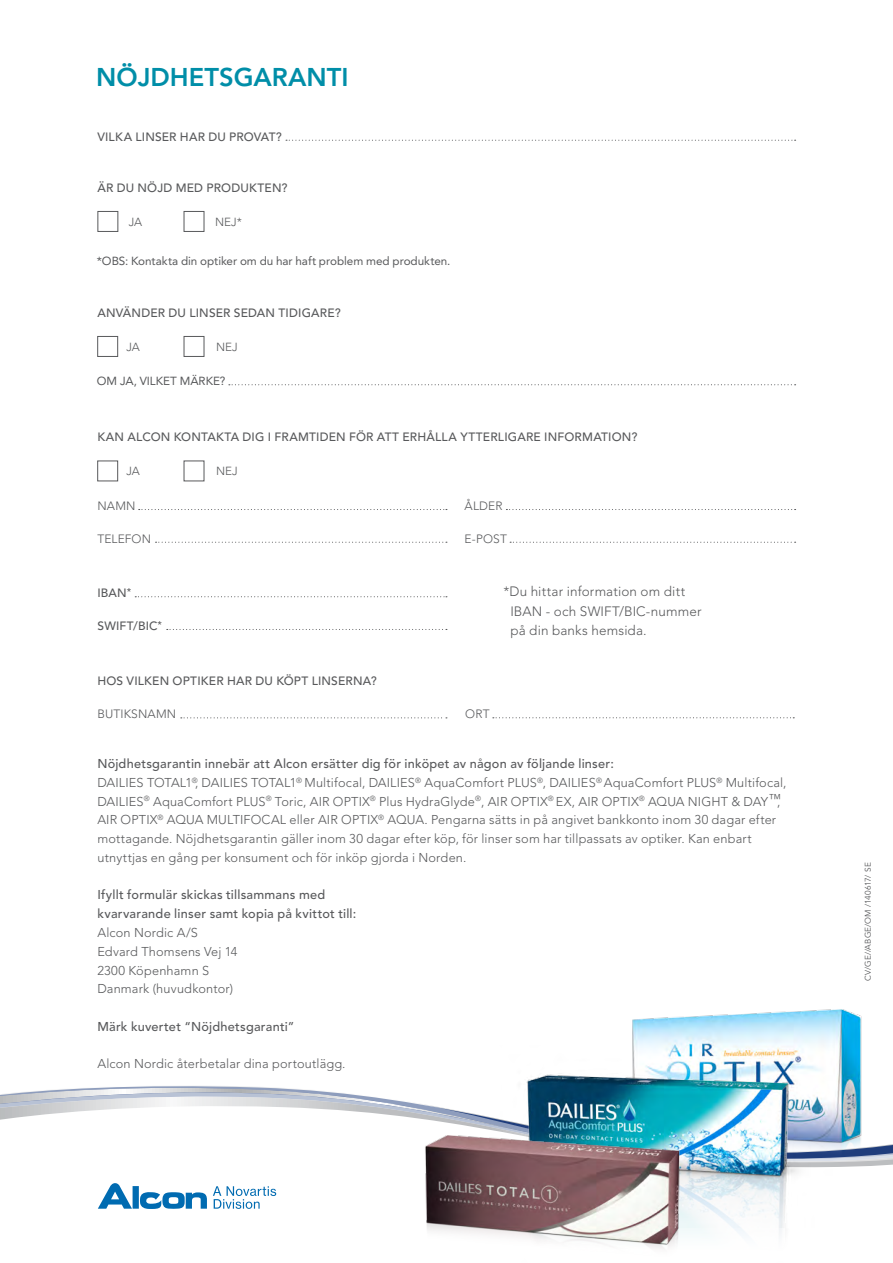
<style>
.page{position:relative;width:893px;height:1263px;background:#fff}
.page>*{position:absolute;margin:0;border:0;box-sizing:border-box;transform-origin:0 0}
.t1{font:800 25.5px "Avenir LT Std";color:#008ea8}
.t2{font:300 13.5px/19.5px "Avenir LT Std";letter-spacing:.01em;color:#58595b}
.t3{font:300 12.75px/18.8px "Avenir LT Std";letter-spacing:.015em;color:#58595b}
.t4{font:500 12.75px/18.8px "Avenir LT Std";letter-spacing:.015em;color:#58595b}
.t5{font:500 12px "Avenir LT Std";letter-spacing:.015em;color:#58595b}
.t6{font:300 12px "Avenir LT Std";letter-spacing:.015em;color:#58595b}
.t7{font:11.7px "Avenir LT Std";color:#58595b}
.t8{font:300 11.7px "Avenir LT Std";letter-spacing:-.01em;color:#58595b}
.t9{font:8.25px "Avenir LT Std";letter-spacing:.015em;color:#58595b}
.s1{font-weight:500}
</style>
<div class="page">
<svg style="left:286px;top:140px;width:510px;height:1px"></svg>
<svg style="left:139px;top:509px;width:308px;height:1px"></svg>
<svg style="left:135px;top:596px;width:312px;height:1px"></svg>
<svg style="left:493px;top:717px;width:301px;height:1px"></svg>
<svg style="left:181px;top:717px;width:266px;height:1px"></svg>
<svg style="left:167px;top:629px;width:280px;height:1px"></svg>
<svg style="left:156px;top:542px;width:291px;height:1px"></svg>
<svg style="left:506px;top:509px;width:290px;height:1px"></svg>
<svg style="left:510px;top:542px;width:286px;height:1px"></svg>
<svg style="left:229px;top:384px;width:567px;height:1px"></svg>
<div style="left:98px;top:211px;width:20px;height:21px;border:1px solid #58595b"></div>
<div style="left:97px;top:336px;width:21px;height:21px;border:1px solid #58595b"></div>
<div style="left:97px;top:461px;width:21px;height:20px;border:1px solid #58595b"></div>
<div style="left:184px;top:211px;width:20px;height:21px;border:1px solid #58595b"></div>
<div style="left:184px;top:336px;width:20px;height:21px;border:1px solid #58595b"></div>
<svg style="left:0;top:1086px;width:893px;height:76px"></svg>
<svg style="left:98px;top:1183px;width:178px;height:26px"></svg>
<img style="left:632px;top:1009px;width:260px;height:158px">
<img style="left:526px;top:1045px;width:307px;height:189px">
<img style="left:414px;top:1083px;width:364px;height:166px">
<h1 class="t1" style="left:96px;top:62px;width:254px">NÖJDHETSGARANTI</h1>
<p class="t5" style="left:97px;top:130px;width:186px">VILKA LINSER HAR DU PROVAT?</p>
<p class="t5" style="left:97px;top:181px;width:192px">ÄR DU NÖJD MED PRODUKTEN?</p>
<p class="t8" style="left:129px;top:215px;width:15px">JA</p>
<p class="t8" style="left:215px;top:215px;width:28px">NEJ*</p>
<p class="t7" style="left:97px;top:254px;width:355px">*OBS: Kontakta din optiker om du har haft problem med produkten.</p>
<p class="t5" style="left:97px;top:306px;width:245px">ANVÄNDER DU LINSER SEDAN TIDIGARE?</p>
<p class="t8" style="left:126px;top:340px;width:15px">JA</p>
<p class="t8" style="left:216px;top:340px;width:23px">NEJ</p>
<p class="t7" style="left:97px;top:374px;width:130px">OM JA, VILKET MÄRKE?</p>
<p class="t5" style="left:97px;top:430px;width:541px">KAN ALCON KONTAKTA DIG I FRAMTIDEN FÖR ATT ERHÅLLA YTTERLIGARE INFORMATION?</p>
<p class="t8" style="left:126px;top:464px;width:15px">JA</p>
<p class="t6" style="left:97px;top:499px;width:40px">NAMN</p>
<p class="t6" style="left:97px;top:532px;width:55px">TELEFON</p>
<p class="t5" style="left:97px;top:586px;width:36px">IBAN<sup>*</sup></p>
<p class="t5" style="left:97px;top:619px;width:66px">SWIFT/BIC<sup>*</sup></p>
<p class="t8" style="left:216px;top:464px;width:23px">NEJ</p>
<p class="t5" style="left:97px;top:673px;width:281px">HOS VILKEN OPTIKER HAR DU KÖPT LINSERNA?</p>
<p class="t6" style="left:465px;top:499px;width:39px">ÅLDER</p>
<p class="t6" style="left:465px;top:532px;width:44px">E-POST</p>
<p class="t2" style="left:510px;top:582px;width:193px;text-indent:-7px">*Du hittar information om ditt<br>IBAN - och SWIFT/BIC-nummer på din banks hemsida.</p>
<p class="t6" style="left:97px;top:707px;width:80px">BUTIKSNAMN</p>
<p class="t6" style="left:465px;top:707px;width:26px">ORT</p>
<p class="t3" style="left:97px;top:754px;width:691px"><span class="s1">Nöjdhetsgarantin innebär att Alcon ersätter dig för inköpet av någon av följande linser:<br></span>DAILIES TOTAL1<sup>®</sup>, DAILIES TOTAL1<sup>®</sup> Multifocal, DAILIES<sup>®</sup> AquaComfort PLUS<sup>®</sup>, DAILIES<sup>®</sup> AquaComfort PLUS<sup>®</sup> Multifocal, DAILIES<sup>®</sup> AquaComfort PLUS<sup>®</sup> Toric, AIR OPTIX<sup>®</sup> Plus HydraGlyde<sup>®</sup>, AIR OPTIX<sup>®</sup> EX, AIR OPTIX<sup>®</sup> AQUA NIGHT &amp; DAY™, AIR OPTIX<sup>®</sup> AQUA MULTIFOCAL eller AIR OPTIX<sup>®</sup> AQUA. Pengarna sätts in på angivet bankkonto inom 30 dagar efter mottagande. Nöjdhetsgarantin gäller inom 30 dagar efter köp, för linser som har tillpassats av optiker. Kan enbart utnyttjas en gång per konsument och för inköp gjorda i Norden.</p>
<p class="t4" style="left:97px;top:886px;width:260px">Ifyllt formulär skickas tillsammans med kvarvarande linser samt kopia på kvittot till:</p>
<p class="t3" style="left:97px;top:923px;width:142px">Alcon Nordic A/S<br>Edvard Thomsens Vej 14<br>2300 Köpenhamn S<br>Danmark (huvudkontor)</p>
<p class="t4" style="left:97px;top:1017px;width:199px">Märk kuvertet “Nöjdhetsgaranti”</p>
<p class="t3" style="left:97px;top:1054px;width:250px">Alcon Nordic återbetalar dina portoutlägg.</p>
<p class="t9" style="left:863px;top:981px;width:120px;rotate:-90deg">CV/GE//ABGE/OM /140617/ SE</p>
</div>
